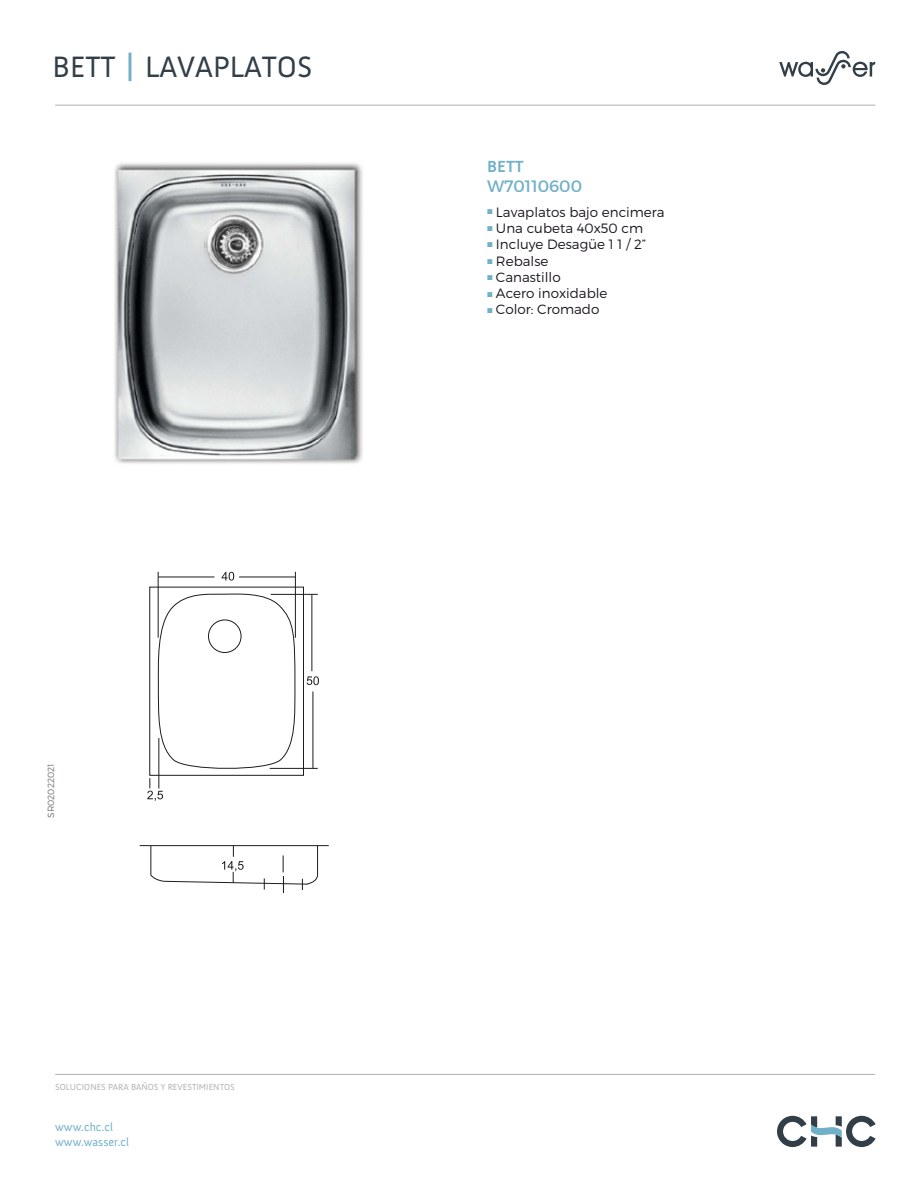
<style>
.page{position:relative;width:918px;height:1188px;background:#fff}
.page>*{position:absolute;margin:0;border:0;box-sizing:border-box;transform-origin:0 0}
.t1{font:30.15px "Anivers SC";color:#323e48}
.t2{font:16.5px "Montserrat";color:#70b0c8}
.t3{font:700 16.5px "Anivers";color:#70b0c8}
.t4{font:300 13.5px/16.2px "Montserrat";color:#1b171d}
.t5{font:12px/14.4px "Anivers";color:#70b0c8}
.t6{font:10.5px/16.5px "Arial";color:#70b0c8;text-align:justify}
.t7{font:9px "Anivers";color:#b2b3b5}
.t8{font:300 9px "Montserrat";color:#707273}
.s1{font-size:36px;color:#70b0c8}
</style>
<div class="page">
<svg style="left:779px;top:51px;width:96px;height:34px"></svg>
<hr style="left:55px;top:105px;width:820px;height:1px;background:#b2b3b5">
<hr style="left:55px;top:1074px;width:820px;height:1px;background:#b2b3b5">
<svg style="left:777px;top:1116px;width:99px;height:31px"></svg>
<img style="left:114px;top:163px;width:249px;height:301px">
<div style="left:149px;top:587px;width:155px;height:189px;border:1px solid #1d1d1b"></div>
<svg style="left:157px;top:591px;width:139px;height:181px"></svg>
<svg style="left:222px;top:572px;width:12px;height:9px"></svg>
<hr style="left:158px;top:577px;width:56px;height:1px;background:#1d1d1b">
<hr style="left:270px;top:768px;width:48px;height:1px;background:#1d1d1b">
<hr style="left:271px;top:594px;width:47px;height:1px;background:#1d1d1b">
<hr style="left:313px;top:692px;width:1px;height:76px;background:#1d1d1b">
<hr style="left:312px;top:594px;width:1px;height:77px;background:#1d1d1b">
<svg style="left:307px;top:676px;width:12px;height:9px"></svg>
<hr style="left:239px;top:577px;width:56px;height:1px;background:#1d1d1b">
<hr style="left:158px;top:572px;width:1px;height:66px;background:#1d1d1b">
<hr style="left:295px;top:572px;width:1px;height:66px;background:#1d1d1b">
<hr style="left:140px;top:845px;width:189px;height:1px;background:#1d1d1b">
<svg style="left:150px;top:845px;width:168px;height:48px"></svg>
<hr style="left:159px;top:738px;width:1px;height:51px;background:#1d1d1b">
<svg style="left:147px;top:778px;width:16px;height:23px"></svg>
<h1 class="t1" style="left:53px;top:56px;width:261px">BETT <span class="s1">|</span> LAVAPLATOS</h1>
<p class="t3" style="left:487px;top:157px;width:38px">BETT</p>
<p class="t2" style="left:487px;top:177px;width:97px">W70110600</p>
<p class="t4" style="left:496px;top:205px;width:170px">Lavaplatos bajo encimera<br>Una cubeta 40x50 cm<br>Incluye Desagüe 1 1 / 2”<br>Rebalse<br>Canastillo<br>Acero inoxidable<br>Color: Cromado</p>
<p class="t6" style="left:487px;top:202px;width:8px">■ ■ ■ ■ ■ ■ ■</p>
<p class="t8" style="left:47px;top:818px;width:56px;rotate:-90deg">SR02022021</p>
<p class="t7" style="left:55px;top:1081px;width:181px">SOLUCIONES PARA BAÑOS Y REVESTIMIENTOS</p>
<p class="t5" style="left:55px;top:1120px;width:75px">www.chc.cl www.wasser.cl</p>
</div>
